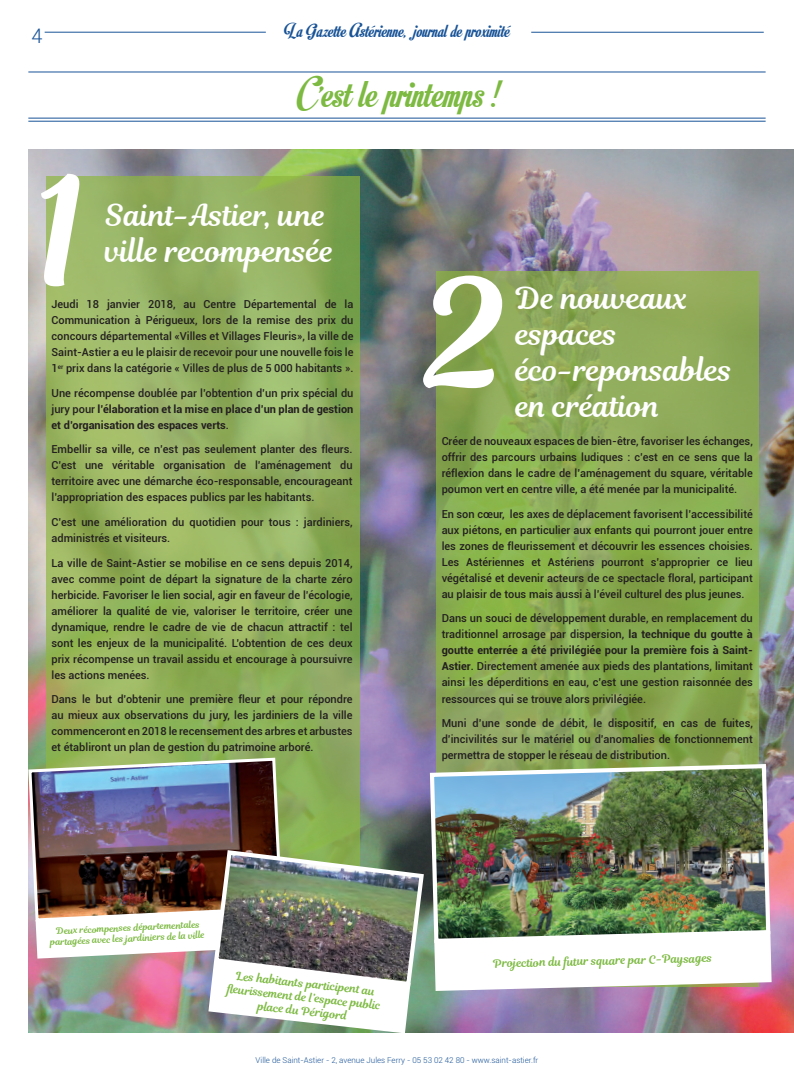
<style>
.page{position:relative;width:794px;height:1078px;background:#fff}
.page>*{position:absolute;margin:0;border:0;box-sizing:border-box;transform-origin:0 0}
.t1{font:150px "Magnolia Script";color:#fff}
.t2{font:42.6px "Motion Picture Personal Use";color:#7dba42}
.t3{font:30px/36px "Magnolia Script";color:#fff}
.t4{font:20px "Motion Picture Personal Use";color:#185397}
.t5{font:300 20px "Roboto";color:#185397}
.t6{font:11.5px "Magnolia Script";color:#7dba42}
.t7{font:11.4px/13.7px "Magnolia Script";color:#7dba42;text-align:center}
.t8{font:500 11px/16px "Roboto";color:#231f20;text-align:justify}
.t9{font:700 11px/16px "Roboto";color:#231f20;text-align:justify}
.t10{font:9px/10.7px "Magnolia Script";color:#7dba42;text-align:center}
.t11{font:300 8px "Roboto";color:#185397}
.s1{font-weight:500}
.s2{font-weight:700}
</style>
<div class="page">
<hr style="left:45px;top:32px;width:221px;height:1px;background:#185397">
<hr style="left:531px;top:32px;width:232px;height:1px;background:#185397">
<hr style="left:28px;top:118px;width:737px;height:1px;background:#185397">
<hr style="left:28px;top:121px;width:737px;height:1px;background:#185397">
<hr style="left:28px;top:72px;width:737px;height:1px;background:#185397">
<img style="left:28px;top:149px;width:766px;height:883px">
<svg style="left:46px;top:176px;width:313px;height:671px;background:#93b15f"></svg>
<svg style="left:436px;top:271px;width:322px;height:490px;background:#8aaa53"></svg>
<img style="left:28px;top:756px;width:256px;height:166px">
<img style="left:428px;top:761px;width:344px;height:183px">
<svg style="left:434px;top:930px;width:337px;height:60px"></svg>
<img style="left:36px;top:847px;width:390px;height:186px">
<h3 class="t5" style="left:32px;top:22px;width:13px">4</h3>
<h3 class="t4" style="left:284px;top:19px;width:227px">La Gazette Astérienne, journal de proximité</h3>
<h2 class="t2" style="left:297px;top:69px;width:202px">C’est le printemps !</h2>
<h1 class="t1" style="left:34px;top:123px;width:55px">1</h1>
<h3 class="t3" style="left:105px;top:196px;width:230px">Saint-Astier, une ville recompensée</h3>
<p class="t8" style="left:51px;top:296px;width:303px">Jeudi 18 janvier 2018, au Centre Départemental de la Communication à Périgueux, lors de la remise des prix du concours départemental «Villes et Villages Fleuris», la ville de Saint-Astier a eu le plaisir de recevoir pour une nouvelle fois le 1<sup>er</sup> prix dans la catégorie « Villes de plus de 5 000 habitants ».</p>
<p class="t9" style="left:51px;top:384px;width:303px"><span class="s1">Une récompense doublée par l’obtention d’un prix spécial du jury pour</span> l’élaboration et la mise en place d’un plan de gestion et d’organisation des espaces verts<span class="s1">.</span></p>
<p class="t8" style="left:51px;top:441px;width:302px">Embellir sa ville, ce n’est pas seulement planter des fleurs.<br>C’est une véritable organisation de l’aménagement du territoire avec une démarche éco-responsable, encourageant l’appropriation des espaces publics par les habitants.</p>
<p class="t8" style="left:51px;top:513px;width:302px">C’est une amélioration du quotidien pour tous : jardiniers, administrés et visiteurs.</p>
<p class="t8" style="left:51px;top:554px;width:302px">La ville de Saint-Astier se mobilise en ce sens depuis 2014, avec comme point de départ la signature de la charte zéro herbicide. Favoriser le lien social, agir en faveur de l’écologie, améliorer la qualité de vie, valoriser le territoire, créer une dynamique, rendre le cadre de vie de chacun attractif : tel sont les enjeux de la municipalité. L’obtention de ces deux prix récompense un travail assidu et encourage à poursuivre les actions menées.</p>
<p class="t8" style="left:51px;top:690px;width:302px">Dans le but d’obtenir une première fleur et pour répondre au mieux aux observations du jury, les jardiniers de la ville commenceront en 2018 le recensement des arbres et arbustes et établiront un plan de gestion du patrimoine arboré.</p>
<h1 class="t1" style="left:421px;top:225px;width:90px">2</h1>
<h3 class="t3" style="left:516px;top:280px;width:218px">De nouveaux espaces éco-reponsables en création</h3>
<p class="t8" style="left:442px;top:433px;width:313px">Créer de nouveaux espaces de bien-être, favoriser les échanges, offrir des parcours urbains ludiques : c’est en ce sens que la réflexion dans le cadre de l’aménagement du square, véritable poumon vert en centre ville, a été menée par la municipalité.</p>
<p class="t8" style="left:442px;top:505px;width:313px">En son cœur, les axes de déplacement favorisent l’accessibilité aux piétons, en particulier aux enfants qui pourront jouer entre les zones de fleurissement et découvrir les essences choisies.<br>Les Astériennes et Astériens pourront s’approprier ce lieu végétalisé et devenir acteurs de ce spectacle floral, participant au plaisir de tous mais aussi à l’éveil culturel des plus jeunes.</p>
<p class="t8" style="left:442px;top:610px;width:313px">Dans un souci de développement durable, en remplacement du traditionnel arrosage par dispersion, <span class="s2">la technique du goutte à goutte enterrée a été privilégiée pour la première fois à Saint-Astier</span>. Directement amenée aux pieds des plantations, limitant ainsi les déperditions en eau, c’est une gestion raisonnée des ressources qui se trouve alors privilégiée.</p>
<p class="t8" style="left:442px;top:714px;width:313px">Muni d’une sonde de débit, le dispositif, en cas de fuites, d’incivilités sur le matériel ou d’anomalies de fonctionnement permettra de stopper le réseau de distribution.</p>
<p class="t10" style="left:50px;top:926px;width:156px;rotate:-3deg">Deux récompenses départementales partagées avec les jardiniers de la ville</p>
<p class="t7" style="left:229px;top:968px;width:156px;rotate:6deg">Les habitants participent au<br>fl eurissement de l’espace public place du Périgord</p>
<p class="t6" style="left:493px;top:954px;width:220px;rotate:-1deg">Projection du futur square par C-Paysages</p>
<p class="t11" style="left:256px;top:1054px;width:284px">Ville de Saint-Astier - 2, avenue Jules Ferry - 05 53 02 42 80 - www.saint-astier.fr</p>
</div>
